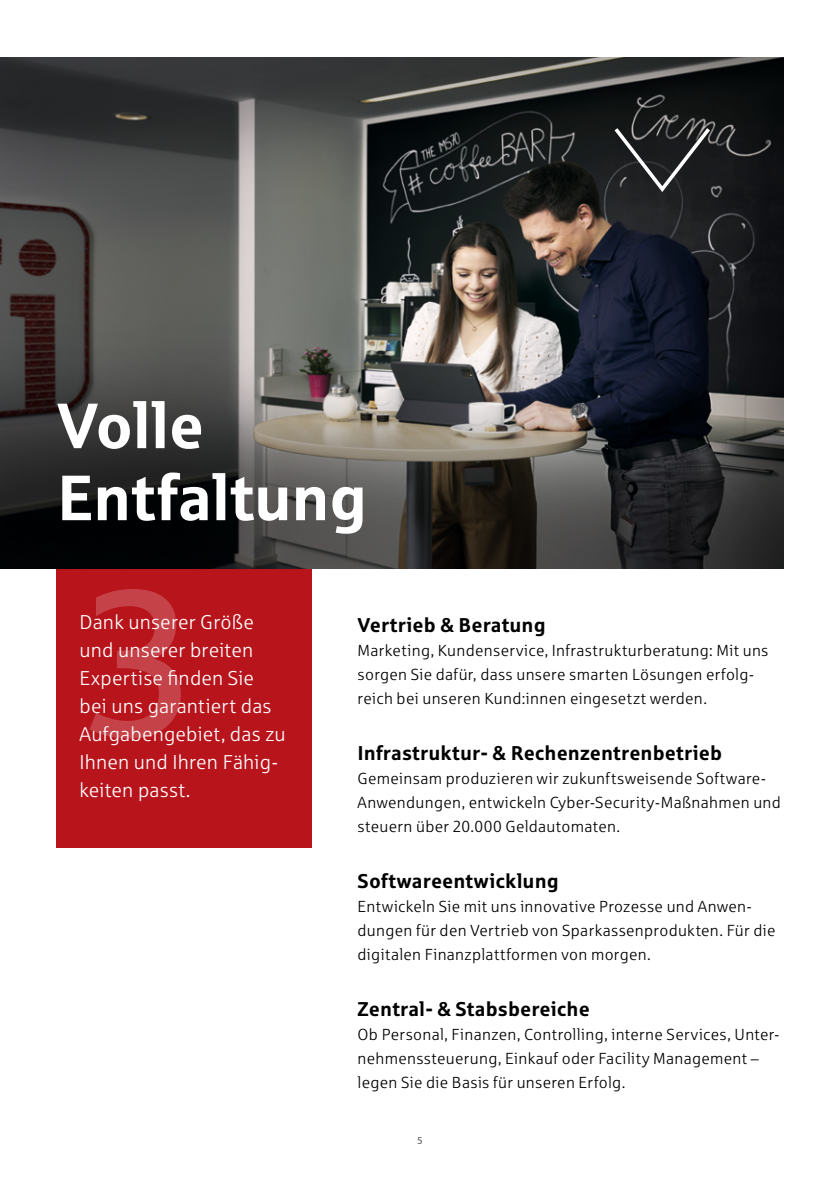
<style>
.page{position:relative;width:840px;height:1191px;background:#fff}
.page>*{position:absolute;margin:0;border:0;box-sizing:border-box;transform-origin:0 0}
.t1{font:208.8px "Sparkasse Rg";color:#fff}
.t2{font:700 64px/72px "Sparkasse Rg";letter-spacing:-.01em;color:#fff}
.t3{font:20px/28px "Sparkasse Lt";letter-spacing:.01em;color:#fff}
.t4{font:700 20px "Sparkasse Rg";letter-spacing:.005em;color:#000}
.t5{font:16px/24px "Sparkasse Lt";letter-spacing:.02em;color:#000}
.t6{font:10px "Sparkasse Rg";color:#626261}
</style>
<div class="page">
<div style="left:57px;top:568px;width:255px;height:280px;background:#b8141c"></div>
<img style="left:0;top:57px;width:782px;height:511px">
<svg style="left:610px;top:124px;width:103px;height:71px"></svg>
<h2 class="t2" style="left:57px;top:387px;width:312px">Volle<br>Entfaltung</h2>
<h1 class="t1" style="left:79px;top:535px;width:122px">3</h1>
<p class="t3" style="left:79px;top:608px;width:208px">Dank unserer Größe und unserer breiten<br>Expertise finden Sie bei uns garantiert das<br>Aufgabengebiet, das zu<br>Ihnen und Ihren Fähig&shy;keiten passt.</p>
<p class="t4" style="left:357px;top:612px;width:189px">Vertrieb &amp; Beratung</p>
<p class="t5" style="left:357px;top:638px;width:412px">Marketing, Kundenservice, Infrastrukturberatung: Mit uns sorgen Sie dafür, dass unsere smarten Lösungen erfolg&shy;reich bei unseren Kund:innen eingesetzt werden.</p>
<p class="t4" style="left:357px;top:740px;width:366px">Infrastruktur- &amp; Rechenzentrenbetrieb</p>
<p class="t5" style="left:357px;top:766px;width:424px">Gemeinsam produzieren wir zukunftsweisende Software-<br>Anwendungen, entwickeln Cyber-Security-Maßnahmen und steuern über 20.000 Geldautomaten.</p>
<p class="t4" style="left:357px;top:868px;width:202px">Softwareentwicklung</p>
<p class="t5" style="left:357px;top:894px;width:419px">Entwickeln Sie mit uns innovative Prozesse und Anwen&shy;dungen für den Vertrieb von Sparkassenprodukten. Für die digitalen Finanzplattformen von morgen.</p>
<p class="t4" style="left:357px;top:996px;width:234px">Zentral- &amp; Stabsbereiche</p>
<p class="t5" style="left:357px;top:1022px;width:423px">Ob Personal, Finanzen, Controlling, interne Services, Unter&shy;nehmenssteuerung, Einkauf oder Facility Management – legen Sie die Basis für unseren Erfolg.</p>
<p class="t6" style="left:417px;top:1134px;width:7px">5</p>
</div>
